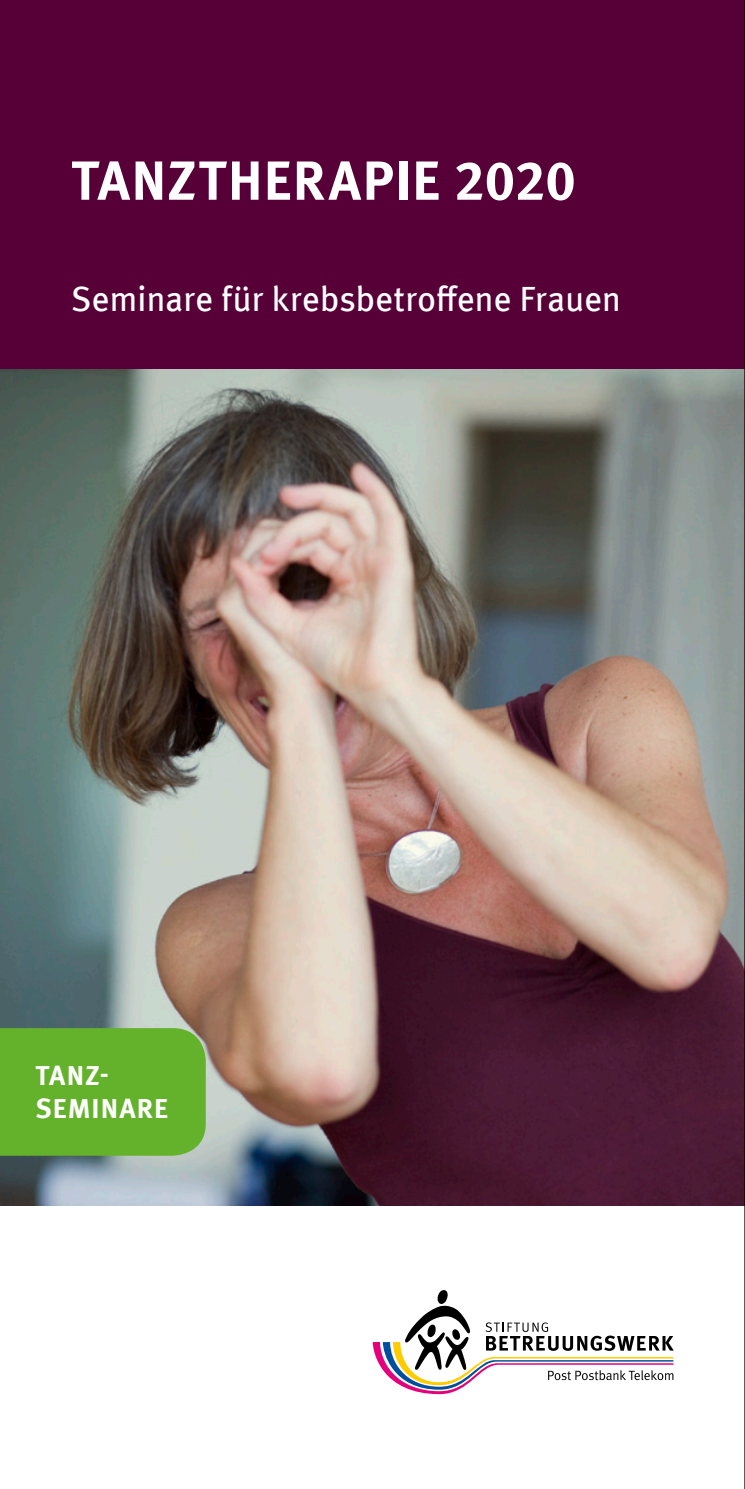
<style>
.page{position:relative;width:745px;height:1489px;background:#fff}
.page>*{position:absolute;margin:0;border:0;box-sizing:border-box;transform-origin:0 0}
.t1{font:700 55px "Meta OT";letter-spacing:.02em;color:#fff}
.t2{font:35px "Meta OT";letter-spacing:-.01em;color:#fff}
.t3{font:700 27.5px/33px "Meta OT";letter-spacing:.035em;color:#fff}
</style>
<div class="page">
<img style="left:0;top:369px;width:743px;height:836px">
<div style="left:0;top:0;width:744px;height:369px;background:#570038"></div>
<div style="left:0;top:1028px;width:206px;height:127px;background:#64b22c"></div>
<svg style="left:372px;top:1290px;width:301px;height:103px"></svg>
<hr style="left:743px;top:0;width:1px;height:1488px;background:#000">
<h1 class="t1" style="left:71px;top:146px;width:506px">TANZTHERAPIE 2020</h1>
<p class="t2" style="left:71px;top:277px;width:551px">Seminare für krebsbetroffene Frauen</p>
<p class="t3" style="left:36px;top:1058px;width:134px">TANZ-<br>SEMINARE</p>
</div>
